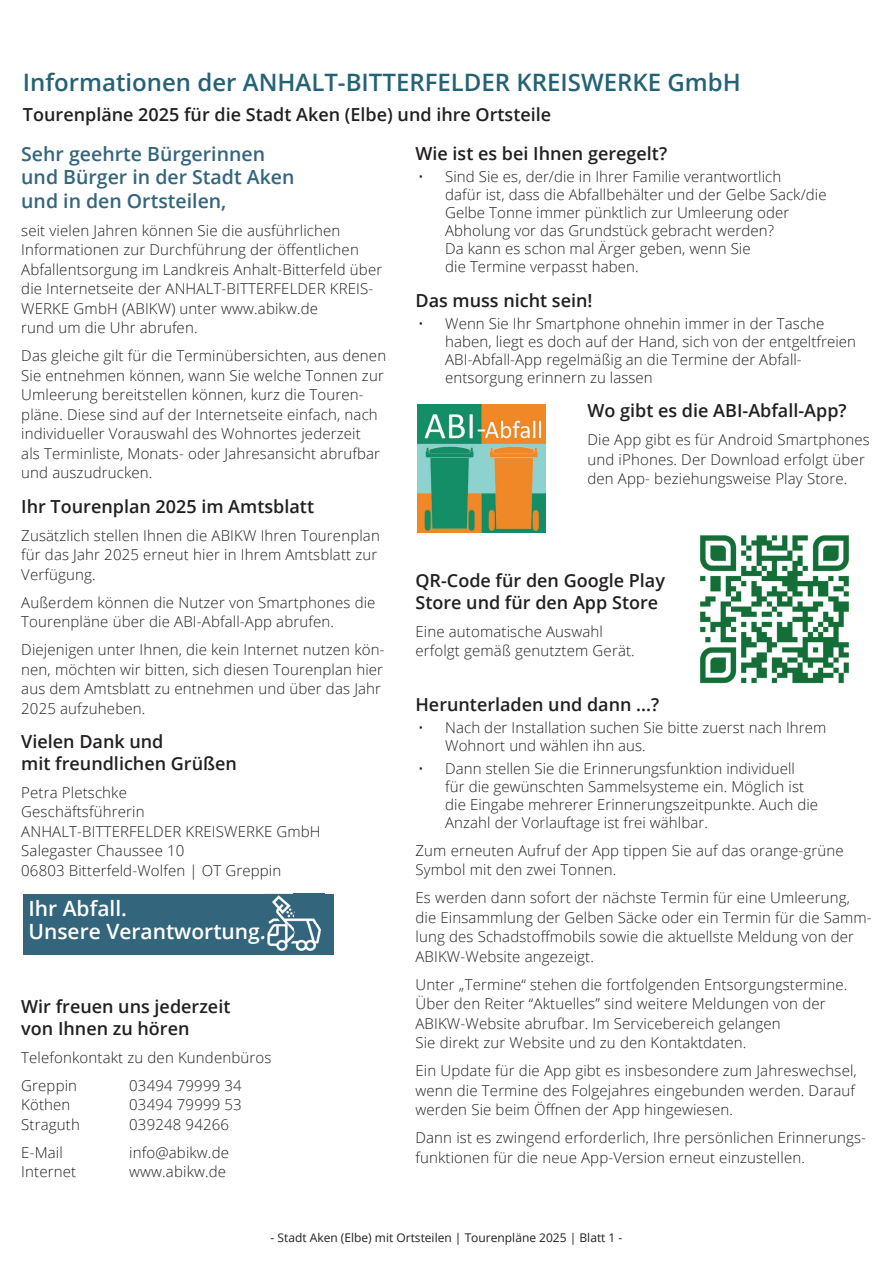
<style>
.page{position:relative;width:893px;height:1263px;background:#fff}
.page>*{position:absolute;margin:0;border:0;box-sizing:border-box;transform-origin:0 0}
.t1{font:600 24px "Open Sans";color:#246375}
.t2{font:600 21px/22.5px "Open Sans";color:#fff}
.t3{font:600 19.5px/23.4px "Open Sans";color:#33667c}
.t4{font:600 18px/21.6px "Open Sans";color:#231f20}
.t5{font:300 15px/19.5px "Open Sans";letter-spacing:.01em;color:#231f20}
.t6{font:12px "Open Sans";color:#231f20}
</style>
<div class="page">
<img style="left:700px;top:535px;width:149px;height:149px">
<img style="left:418px;top:405px;width:127px;height:127px">
<div style="left:23px;top:894px;width:311px;height:60px;background:#33667c"></div>
<img style="left:267px;top:895px;width:55px;height:56px">
<h1 class="t1" style="left:23px;top:65px;width:719px">Informationen der ANHALT-BITTERFELDER KREISWERKE GmbH</h1>
<p class="t4" style="left:23px;top:103px;width:530px">Tourenpläne 2025 für die Stadt Aken (Elbe) und ihre Ortsteile</p>
<h3 class="t3" style="left:21px;top:142px;width:275px">Sehr geehrte Bürgerinnen und Bürger in der Stadt Aken und in den Ortsteilen,</h3>
<p class="t5" style="left:21px;top:220px;width:362px">seit vielen Jahren können Sie die ausführlichen Informationen zur Durchführung der öffentlichen Abfallentsorgung im Landkreis Anhalt-Bitterfeld über die Internetseite der ANHALT-BITTERFELDER KREIS-WERKE GmbH (ABIKW) unter www.abikw.de<br>rund um die Uhr abrufen.</p>
<p class="t5" style="left:21px;top:346px;width:366px">Das gleiche gilt für die Terminübersichten, aus denen Sie entnehmen können, wann Sie welche Tonnen zur Umleerung bereitstellen können, kurz die Touren&shy;pläne. Diese sind auf der Internetseite einfach, nach individueller Vorauswahl des Wohnortes jederzeit<br>als Terminliste, Monats- oder Jahresansicht abrufbar und auszudrucken.</p>
<p class="t4" style="left:21px;top:495px;width:294px">Ihr Tourenplan 2025 im Amtsblatt</p>
<p class="t5" style="left:21px;top:525px;width:360px">Zusätzlich stellen Ihnen die ABIKW Ihren Tourenplan für das Jahr 2025 erneut hier in Ihrem Amtsblatt zur<br>Verfügung.</p>
<p class="t5" style="left:21px;top:592px;width:356px">Außerdem können die Nutzer von Smartphones die<br>Tourenpläne über die ABI-Abfall-App abrufen.</p>
<p class="t5" style="left:21px;top:640px;width:365px">Diejenigen unter Ihnen, die kein Internet nutzen kön&shy;nen, möchten wir bitten, sich diesen Tourenplan hier aus dem Amtsblatt zu entnehmen und über das Jahr 2025 aufzuheben.</p>
<p class="t4" style="left:21px;top:730px;width:217px">Vielen Dank und<br>mit freundlichen Grüßen</p>
<p class="t5" style="left:21px;top:782px;width:301px">Petra Pletschke<br>Geschäftsführerin<br>ANHALT-BITTERFELDER KREISWERKE GmbH<br>Salegaster Chaussee 10<br>06803 Bitterfeld-Wolfen | OT Greppin</p>
<p class="t4" style="left:415px;top:142px;width:253px">Wie ist es bei Ihnen geregelt?</p>
<p class="t5" style="left:445px;top:167px;width:383px;line-height:18px;text-indent:-27px">• Sind Sie es, der/die in Ihrer Familie verantwortlich<br>dafür ist, dass die Abfallbehälter und der Gelbe Sack/die Gelbe Tonne immer pünktlich zur Umleerung oder Abholung vor das Grundstück gebracht werden?<br>Da kann es schon mal Ärger geben, wenn Sie<br>die Termine verpasst haben.</p>
<p class="t4" style="left:415px;top:289px;width:179px">Das muss nicht sein!</p>
<p class="t5" style="left:445px;top:314px;width:412px;line-height:18px;text-indent:-27px">• Wenn Sie Ihr Smartphone ohnehin immer in der Tasche haben, liegt es doch auf der Hand, sich von der entgeltfreien ABI-Abfall-App regelmäßig an die Termine der Abfall&shy;entsorgung erinnern zu lassen</p>
<p class="t4" style="left:587px;top:399px;width:261px">Wo gibt es die ABI-Abfall-App?</p>
<p class="t5" style="left:587px;top:429px;width:284px">Die App gibt es für Android Smartphones und iPhones. Der Download erfolgt über den App- beziehungsweise Play Store.</p>
<p class="t4" style="left:415px;top:569px;width:251px">QR-Code für den Google Play<br>Store und für den App Store</p>
<p class="t5" style="left:415px;top:621px;width:221px">Eine automatische Auswahl erfolgt gemäß genutztem Gerät.</p>
<p class="t4" style="left:415px;top:693px;width:245px">Herunterladen und dann ...?</p>
<p class="t5" style="left:445px;top:718px;width:383px;line-height:18px;text-indent:-27px">• Nach der Installation suchen Sie bitte zuerst nach Ihrem<br>Wohnort und wählen ihn aus.</p>
<p class="t5" style="left:445px;top:759px;width:374px;line-height:18px;text-indent:-27px">• Dann stellen Sie die Erinnerungsfunktion individuell<br>für die gewünschten Sammelsysteme ein. Möglich ist die Eingabe mehrerer Erinnerungszeitpunkte. Auch die Anzahl der Vorlauftage ist frei wählbar.</p>
<p class="t5" style="left:415px;top:840px;width:430px">Zum erneuten Aufruf der App tippen Sie auf das orange-grüne<br>Symbol mit den zwei Tonnen.</p>
<p class="t5" style="left:415px;top:887px;width:458px">Es werden dann sofort der nächste Termin für eine Umleerung, die Einsammlung der Gelben Säcke oder ein Termin für die Samm&shy;lung des Schadstoffmobils sowie die aktuellste Meldung von der ABIKW-Website angezeigt.</p>
<p class="t5" style="left:415px;top:974px;width:433px">Unter „Termine“ stehen die fortfolgenden Entsorgungstermine.<br>Über den Reiter “Aktuelles” sind weitere Meldungen von der ABIKW-Website abrufbar. Im Servicebereich gelangen<br>Sie direkt zur Website und zu den Kontaktdaten.</p>
<p class="t5" style="left:415px;top:1060px;width:443px">Ein Update für die App gibt es insbesondere zum Jahreswechsel, wenn die Termine des Folgejahres eingebunden werden. Darauf werden Sie beim Öffnen der App hingewiesen.</p>
<p class="t5" style="left:415px;top:1127px;width:452px">Dann ist es zwingend erforderlich, Ihre persönlichen Erinnerungs&shy;funktionen für die neue App-Version erneut einzustellen.</p>
<h2 class="t2" style="left:28px;top:897px;width:239px">Ihr Abfall.<br>Unsere Verantwortung.</h2>
<p class="t4" style="left:21px;top:995px;width:211px">Wir freuen uns jederzeit von Ihnen zu hören</p>
<p class="t5" style="left:21px;top:1043px;width:252px;line-height:28px">Telefonkontakt zu den Kundenbüros<br>Greppin</p>
<p class="t5" style="left:129px;top:1075px;width:114px">03494 79999 34</p>
<p class="t5" style="left:21px;top:1095px;width:51px">Köthen</p>
<p class="t5" style="left:129px;top:1095px;width:114px">03494 79999 53</p>
<p class="t5" style="left:21px;top:1114px;width:60px">Straguth</p>
<p class="t5" style="left:129px;top:1114px;width:101px">039248 94266</p>
<p class="t5" style="left:21px;top:1142px;width:43px">E-Mail</p>
<p class="t5" style="left:129px;top:1142px;width:101px">info@abikw.de</p>
<p class="t5" style="left:21px;top:1162px;width:56px">Internet</p>
<p class="t5" style="left:129px;top:1162px;width:98px">www.abikw.de</p>
<p class="t6" style="left:271px;top:1230px;width:353px">- Stadt Aken (Elbe) mit Ortsteilen | Tourenpläne 2025 | Blatt 1 -</p>
</div>
